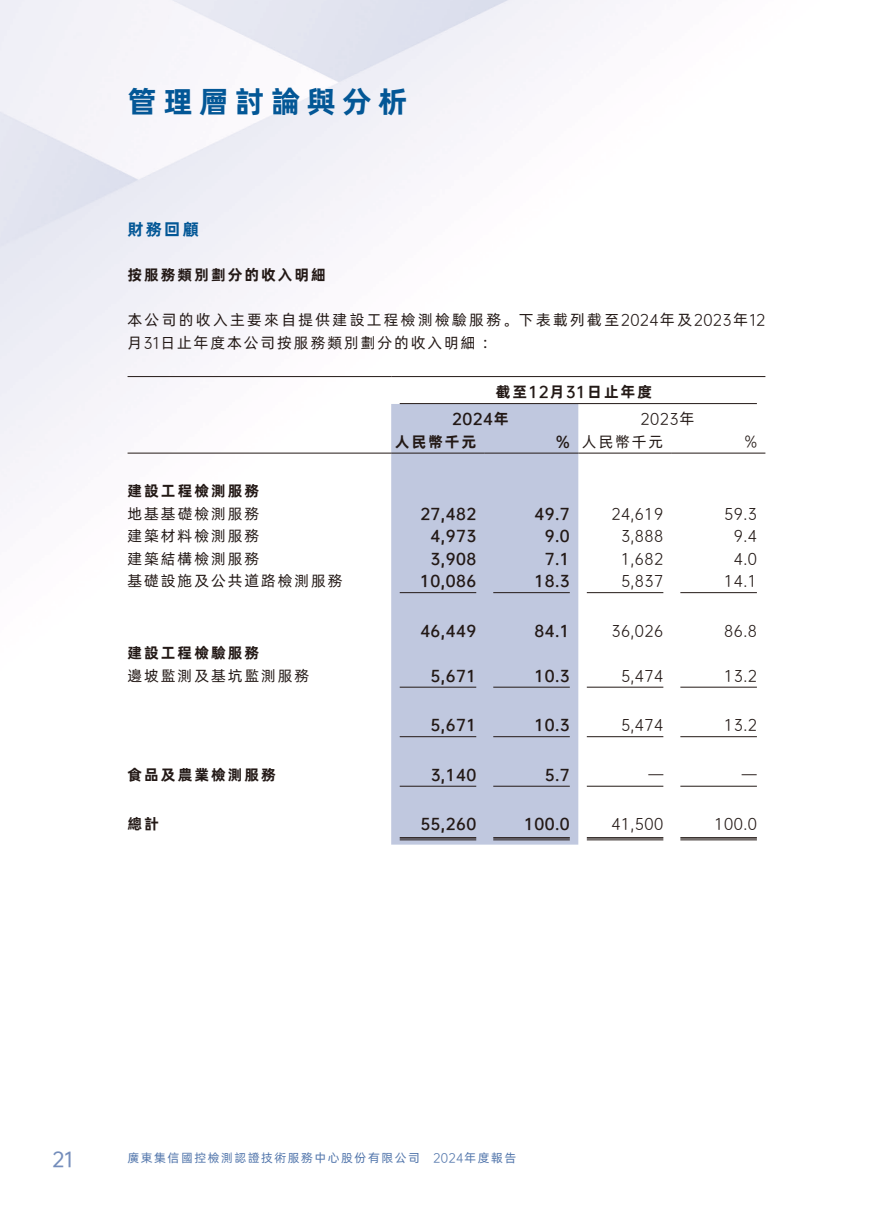
<style>
.page{position:relative;width:893px;height:1212px;background:#fff}
.page>*{position:absolute;margin:0;border:0;box-sizing:border-box;transform-origin:0 0}
.t1{font:30px "Alibaba Pu Hui Ti B";letter-spacing:.21em;color:#035796}
.t2{font:19.5px "OPPO Sans M";color:#748dbb}
.t3{font:16.5px "Alibaba Pu Hui Ti B";color:#035796}
.t4{font:15px "OPPO Sans B";letter-spacing:.03em;color:#231916}
.t5{font:15px "OPPO Sans R";letter-spacing:.03em;color:#231916}
.t6{font:15px/22.5px "Alibaba Pu Hui Ti R";letter-spacing:.155em;color:#231916}
.t7{font:15px "Alibaba Pu Hui Ti B";letter-spacing:.13em;color:#231916}
.t8{font:15px "Alibaba Pu Hui Ti R";letter-spacing:.13em;color:#231916}
.t9{font:12px "Alibaba Pu Hui Ti R";letter-spacing:.13em;color:#5175ab}
.t10{font:12px "OPPO Sans R";color:#5175ab}
.s1{font-family:"OPPO Sans R"}
.s2{font-family:"OPPO Sans B"}
.s3{font-family:"Alibaba Pu Hui Ti R"}
.s4{font-family:"Alibaba Pu Hui Ti B"}
</style>
<div class="page">
<div style="left:391px;top:404px;width:187px;height:441px;background:#c0c8df"></div>
<hr style="left:128px;top:376px;width:263px;height:1px;background:#231916">
<hr style="left:391px;top:376px;width:374px;height:1px;background:#231916">
<hr style="left:400px;top:403px;width:357px;height:1px;background:#231916">
<hr style="left:128px;top:453px;width:263px;height:1px;background:#231916">
<hr style="left:391px;top:453px;width:94px;height:1px;background:#231916">
<hr style="left:485px;top:453px;width:93px;height:1px;background:#231916">
<hr style="left:578px;top:453px;width:94px;height:1px;background:#231916">
<hr style="left:672px;top:453px;width:93px;height:1px;background:#231916">
<hr style="left:400px;top:592px;width:76px;height:1px;background:#231916">
<hr style="left:493px;top:592px;width:77px;height:1px;background:#231916">
<hr style="left:587px;top:592px;width:76px;height:1px;background:#231916">
<hr style="left:680px;top:592px;width:77px;height:1px;background:#231916">
<hr style="left:400px;top:687px;width:76px;height:1px;background:#231916">
<hr style="left:493px;top:687px;width:77px;height:1px;background:#231916">
<hr style="left:587px;top:687px;width:76px;height:1px;background:#231916">
<hr style="left:680px;top:687px;width:77px;height:1px;background:#231916">
<hr style="left:400px;top:736px;width:76px;height:1px;background:#231916">
<hr style="left:493px;top:736px;width:77px;height:1px;background:#231916">
<hr style="left:587px;top:736px;width:76px;height:1px;background:#231916">
<hr style="left:680px;top:736px;width:77px;height:1px;background:#231916">
<hr style="left:400px;top:786px;width:76px;height:1px;background:#231916">
<hr style="left:493px;top:786px;width:77px;height:1px;background:#231916">
<hr style="left:587px;top:786px;width:76px;height:1px;background:#231916">
<hr style="left:680px;top:786px;width:77px;height:1px;background:#231916">
<hr style="left:400px;top:837px;width:76px;height:1px;background:#231916">
<hr style="left:400px;top:839px;width:76px;height:1px;background:#231916">
<hr style="left:493px;top:837px;width:77px;height:1px;background:#231916">
<hr style="left:493px;top:839px;width:77px;height:1px;background:#231916">
<hr style="left:587px;top:837px;width:76px;height:1px;background:#231916">
<hr style="left:587px;top:839px;width:76px;height:1px;background:#231916">
<hr style="left:680px;top:837px;width:77px;height:1px;background:#231916">
<hr style="left:680px;top:839px;width:77px;height:1px;background:#231916">
<h1 class="t1" style="left:128px;top:78px;width:282px">管理層討論與分析</h1>
<p class="t3" style="left:128px;top:216px;width:73px">財務回顧</p>
<p class="t7" style="left:128px;top:263px;width:200px">按服務類別劃分的收入明細</p>
<p class="t6" style="left:128px;top:308px;width:639px">本公司的收入主要來自提供建設工程檢測檢驗服務。下表載列截至<span class="s1">2024</span>年及<span class="s1">2023</span>年<span class="s1">12</span>月<span class="s1">31</span>日止年度本公司按服務類別劃分的收入明細：</p>
<p class="t7" style="left:496px;top:380px;width:158px">截至<span class="s2">12</span>月<span class="s2">31</span>日止年度</p>
<p class="t5" style="left:641px;top:407px;width:55px">2023<span class="s3">年</span></p>
<p class="t4" style="left:452px;top:406px;width:58px">2024<span class="s4">年</span></p>
<p class="t7" style="left:395px;top:430px;width:83px">人民幣千元</p>
<p class="t4" style="left:556px;top:429px;width:15px">%</p>
<p class="t8" style="left:582px;top:430px;width:83px">人民幣千元</p>
<p class="t5" style="left:745px;top:430px;width:14px">%</p>
<p class="t7" style="left:128px;top:479px;width:133px">建設工程檢測服務</p>
<p class="t8" style="left:128px;top:502px;width:133px">地基基礎檢測服務</p>
<p class="t4" style="left:420px;top:501px;width:57px">27,482</p>
<p class="t4" style="left:534px;top:501px;width:37px">49.7</p>
<p class="t5" style="left:611px;top:502px;width:53px">24,619</p>
<p class="t5" style="left:724px;top:502px;width:34px">59.3</p>
<p class="t8" style="left:128px;top:525px;width:133px">建築材料檢測服務</p>
<p class="t4" style="left:431px;top:523px;width:47px">4,973</p>
<p class="t4" style="left:545px;top:523px;width:26px">9.0</p>
<p class="t5" style="left:621px;top:524px;width:44px">3,888</p>
<p class="t5" style="left:734px;top:524px;width:25px">9.4</p>
<p class="t8" style="left:128px;top:547px;width:133px">建築結構檢測服務</p>
<p class="t4" style="left:431px;top:546px;width:47px">3,908</p>
<p class="t4" style="left:545px;top:546px;width:26px">7.1</p>
<p class="t5" style="left:621px;top:547px;width:44px">1,682</p>
<p class="t5" style="left:734px;top:547px;width:25px">4.0</p>
<p class="t8" style="left:128px;top:570px;width:217px">基礎設施及公共道路檢測服務</p>
<p class="t4" style="left:420px;top:568px;width:57px">10,086</p>
<p class="t4" style="left:534px;top:568px;width:37px">18.3</p>
<p class="t5" style="left:621px;top:569px;width:44px">5,837</p>
<p class="t5" style="left:724px;top:569px;width:34px">14.1</p>
<p class="t4" style="left:420px;top:618px;width:57px">46,449</p>
<p class="t4" style="left:534px;top:618px;width:37px">84.1</p>
<p class="t5" style="left:611px;top:619px;width:53px">36,026</p>
<p class="t5" style="left:724px;top:619px;width:34px">86.8</p>
<p class="t7" style="left:128px;top:641px;width:133px">建設工程檢驗服務</p>
<p class="t8" style="left:128px;top:664px;width:183px">邊坡監測及基坑監測服務</p>
<p class="t4" style="left:431px;top:663px;width:47px">5,671</p>
<p class="t4" style="left:534px;top:663px;width:37px">10.3</p>
<p class="t5" style="left:621px;top:664px;width:44px">5,474</p>
<p class="t5" style="left:724px;top:664px;width:34px">13.2</p>
<p class="t4" style="left:431px;top:712px;width:47px">5,671</p>
<p class="t4" style="left:534px;top:712px;width:37px">10.3</p>
<p class="t5" style="left:621px;top:713px;width:44px">5,474</p>
<p class="t5" style="left:724px;top:713px;width:34px">13.2</p>
<p class="t7" style="left:128px;top:763px;width:150px">食品及農業檢測服務</p>
<p class="t4" style="left:431px;top:762px;width:47px">3,140</p>
<p class="t4" style="left:545px;top:762px;width:26px">5.7</p>
<p class="t5" style="left:648px;top:763px;width:16px">—</p>
<p class="t5" style="left:742px;top:763px;width:16px">—</p>
<p class="t7" style="left:128px;top:812px;width:33px">總計</p>
<p class="t4" style="left:420px;top:811px;width:57px">55,260</p>
<p class="t4" style="left:524px;top:811px;width:47px">100.0</p>
<p class="t5" style="left:611px;top:812px;width:53px">41,500</p>
<p class="t5" style="left:715px;top:812px;width:44px">100.0</p>
<h2 class="t2" style="left:52px;top:1143px;width:23px">21</h2>
<p class="t9" style="left:128px;top:1149px;width:294px">廣東集信國控檢測認證技術服務中心股份有限公司</p>
<p class="t10" style="left:433px;top:1148px;width:85px">2024<span class="s3">年度報告</span></p>
</div>
